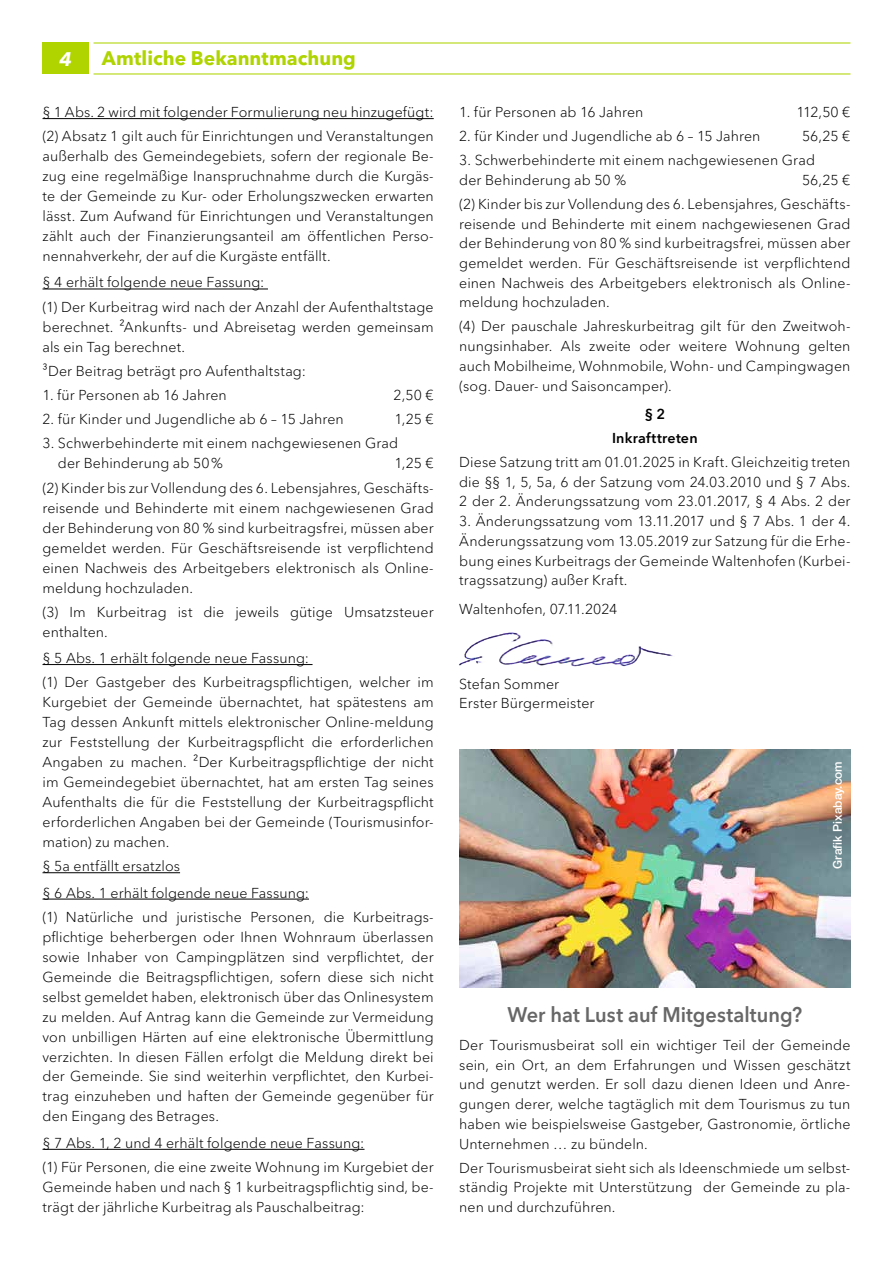
<style>
.page{position:relative;width:893px;height:1263px;background:#fff}
.page>*{position:absolute;margin:0;border:0;box-sizing:border-box;transform-origin:0 0}
.t1{font:600 21px "Avenir Next LT Pro";color:#676767;scale:.95 1}
.t2{font:700 19.5px "Avenir Next LT Pro";letter-spacing:.005em;color:#afd400}
.t3{font:italic 700 19.5px "Avenir Next LT Pro";color:#fff}
.t4{font:300 14.25px/20px "Avenir Next LT Pro";letter-spacing:.005em;color:#000}
.t5{font:600 14.25px/24px "Avenir Next LT Pro";letter-spacing:.015em;color:#000;text-align:center}
.t6{font:500 12px "Helvetica Neue LT Pro";color:#fff}
</style>
<div class="page">
<hr style="left:94px;top:73px;width:756px;height:1px;background:#afd400">
<hr style="left:94px;top:42px;width:756px;height:2px;background:#afd400">
<div style="left:43px;top:43px;width:46px;height:31px;background:#afd400"></div>
<hr style="left:43px;top:118px;width:391px;height:1px;background:#000">
<hr style="left:43px;top:289px;width:225px;height:1px;background:#000">
<hr style="left:43px;top:664px;width:270px;height:1px;background:#000">
<hr style="left:43px;top:872px;width:137px;height:1px;background:#000">
<hr style="left:43px;top:899px;width:266px;height:1px;background:#000">
<hr style="left:43px;top:1149px;width:321px;height:1px;background:#000">
<img style="left:459px;top:749px;width:391px;height:238px">
<img style="left:459px;top:632px;width:214px;height:35px">
<h2 class="t3" style="left:60px;top:47px;width:14px">4</h2>
<h2 class="t2" style="left:102px;top:46px;width:255px">Amtliche Bekanntmachung</h2>
<p class="t4" style="left:43px;top:100px;width:393px;line-height:24.2px">§ 1 Abs. 2 wird mit folgender Formulierung neu hinzugefügt: (2) Absatz 1 gilt auch für Einrichtungen und Veranstaltungen</p>
<p class="t4" style="left:43px;top:146px;width:393px;text-align:justify">außerhalb des Gemeindegebiets, sofern der regionale Be&shy;zug eine regelmäßige Inanspruchnahme durch die Kurgäs&shy;te der Gemeinde zu Kur- oder Erholungszwecken erwarten lässt. Zum Aufwand für Einrichtungen und Veranstaltungen zählt auch der Finanzierungsanteil am öffentlichen Perso&shy;nennahverkehr, der auf die Kurgäste entfällt.</p>
<p class="t4" style="left:43px;top:270px;width:393px;line-height:24.2px">§ 4 erhält folgende neue Fassung:<br>(1) Der Kurbeitrag wird nach der Anzahl der Aufenthaltstage</p>
<p class="t4" style="left:43px;top:317px;width:393px">berechnet. ²Ankunfts- und Abreisetag werden gemeinsam als ein Tag berechnet.</p>
<p class="t4" style="left:43px;top:361px;width:265px">³Der Beitrag beträgt pro Aufenthaltstag:</p>
<p class="t4" style="left:43px;top:385px;width:186px">1. für Personen ab 16 Jahren</p>
<p class="t4" style="left:394px;top:385px;width:42px">2,50 €</p>
<p class="t4" style="left:43px;top:409px;width:303px">2. für Kinder und Jugendliche ab 6 – 15 Jahren</p>
<p class="t4" style="left:394px;top:409px;width:41px">1,25 €</p>
<p class="t4" style="left:58px;top:434px;width:342px;text-indent:-15px">3. Schwerbehinderte mit einem nachgewiesenen Grad der Behinderung ab 50%</p>
<p class="t4" style="left:43px;top:451px;width:393px;line-height:24.2px;text-align:right">1,25 €<br>(2) Kinder bis zur Vollendung des 6. Lebensjahres, Geschäfts-</p>
<p class="t4" style="left:43px;top:498px;width:393px;text-align:justify">reisende und Behinderte mit einem nachgewiesenen Grad der Behinderung von 80 % sind kurbeitragsfrei, müssen aber gemeldet werden. Für Geschäftsreisende ist verpflichtend einen Nachweis des Arbeitgebers elektronisch als Online&shy;meldung hochzuladen.</p>
<p class="t4" style="left:43px;top:602px;width:393px">(3) Im Kurbeitrag ist die jeweils gütige Umsatzsteuer enthalten.</p>
<p class="t4" style="left:43px;top:646px;width:393px;line-height:24.2px">§ 5 Abs. 1 erhält folgende neue Fassung:<br>(1) Der Gastgeber des Kurbeitragspflichtigen, welcher im</p>
<p class="t4" style="left:43px;top:692px;width:393px;text-align:justify">Kurgebiet der Gemeinde übernachtet, hat spätestens am Tag dessen Ankunft mittels elektronischer Online-meldung zur Feststellung der Kurbeitragspflicht die erforderlichen Angaben zu machen. ²Der Kurbeitragspflichtige der nicht im Gemeindegebiet übernachtet, hat am ersten Tag seines Aufenthalts die für die Feststellung der Kurbeitragspflicht erforderlichen Angaben bei der Gemeinde (Tourismusinfor&shy;mation) zu machen.</p>
<p class="t4" style="left:43px;top:853px;width:268px;line-height:26.4px">§ 5a entfällt ersatzlos<br>§ 6 Abs. 1 erhält folgende neue Fassung:</p>
<p class="t4" style="left:43px;top:907px;width:393px;text-align:justify">(1) Natürliche und juristische Personen, die Kurbeitrags&shy;pflichtige beherbergen oder Ihnen Wohnraum überlassen sowie Inhaber von Campingplätzen sind verpflichtet, der Gemeinde die Beitragspflichtigen, sofern diese sich nicht selbst gemeldet haben, elektronisch über das Onlinesystem zu melden. Auf Antrag kann die Gemeinde zur Vermeidung von unbilligen Härten auf eine elektronische Übermittlung verzichten. In diesen Fällen erfolgt die Meldung direkt bei der Gemeinde. Sie sind weiterhin verpflichtet, den Kurbei&shy;trag einzuheben und haften der Gemeinde gegenüber für den Eingang des Betrages.</p>
<p class="t4" style="left:43px;top:1131px;width:393px;line-height:24.2px">§ 7 Abs. 1, 2 und 4 erhält folgende neue Fassung:<br>(1) Für Personen, die eine zweite Wohnung im Kurgebiet der</p>
<p class="t4" style="left:43px;top:1177px;width:393px">Gemeinde haben und nach § 1 kurbeitragspflichtig sind, be&shy;trägt der jährliche Kurbeitrag als Pauschalbeitrag:</p>
<p class="t4" style="left:459px;top:102px;width:186px">1. für Personen ab 16 Jahren</p>
<p class="t4" style="left:796px;top:102px;width:56px">112,50 €</p>
<p class="t4" style="left:459px;top:126px;width:303px">2. für Kinder und Jugendliche ab 6 – 15 Jahren</p>
<p class="t4" style="left:802px;top:126px;width:50px">56,25 €</p>
<p class="t4" style="left:459px;top:150px;width:357px">3. Schwerbehinderte mit einem nachgewiesenen Grad der Behinderung ab 50 %</p>
<p class="t4" style="left:459px;top:168px;width:393px;line-height:24px;text-align:right">56,25 €<br>(2) Kinder bis zur Vollendung des 6. Lebensjahres, Geschäfts-</p>
<p class="t4" style="left:459px;top:214px;width:393px;text-align:justify">reisende und Behinderte mit einem nachgewiesenen Grad der Behinderung von 80 % sind kurbeitragsfrei, müssen aber gemeldet werden. Für Geschäftsreisende ist verpflichtend einen Nachweis des Arbeitgebers elektronisch als Online&shy;meldung hochzuladen.</p>
<p class="t4" style="left:459px;top:317px;width:393px;text-align:justify">(4) Der pauschale Jahreskurbeitrag gilt für den Zweitwoh&shy;nungsinhaber. Als zweite oder weitere Wohnung gelten auch Mobilheime, Wohnmobile, Wohn- und Campingwagen (sog. Dauer- und Saisoncamper).</p>
<p class="t5" style="left:612px;top:402px;width:87px">§ 2<br>Inkrafttreten</p>
<p class="t4" style="left:459px;top:452px;width:393px;text-align:justify">Diese Satzung tritt am 01.01.2025 in Kraft. Gleichzeitig treten die §§ 1, 5, 5a, 6 der Satzung vom 24.03.2010 und § 7 Abs.<br>2 der 2. Änderungssatzung vom 23.01.2017, § 4 Abs. 2 der</p>
<p class="t4" style="left:459px;top:511px;width:393px;text-align:justify">3. Änderungssatzung vom 13.11.2017 und § 7 Abs. 1 der 4.<br>Änderungssatzung vom 13.05.2019 zur Satzung für die Erhe&shy;bung eines Kurbeitrags der Gemeinde Waltenhofen (Kurbei&shy;tragssatzung) außer Kraft.</p>
<p class="t4" style="left:459px;top:599px;width:159px">Waltenhofen, 07.11.2024</p>
<p class="t4" style="left:459px;top:674px;width:137px">Stefan Sommer<br>Erster Bürgermeister</p>
<p class="t6" style="left:830px;top:869px;width:109px;rotate:-90deg">Grafik Pixabay.com</p>
<h1 class="t1" style="left:507px;top:1001px;width:312px">Wer hat Lust auf Mitgestaltung?</h1>
<p class="t4" style="left:459px;top:1035px;width:393px;text-align:justify">Der Tourismusbeirat soll ein wichtiger Teil der Gemeinde sein, ein Ort, an dem Erfahrungen und Wissen geschätzt und genutzt werden. Er soll dazu dienen Ideen und Anre&shy;gungen derer, welche tagtäglich mit dem Tourismus zu tun haben wie beispielsweise Gastgeber, Gastronomie, örtliche Unternehmen … zu bündeln.</p>
<p class="t4" style="left:459px;top:1158px;width:393px;text-align:justify">Der Tourismusbeirat sieht sich als Ideenschmiede um selbst&shy;ständig Projekte mit Unterstützung der Gemeinde zu pla&shy;nen und durchzuführen.</p>
</div>
